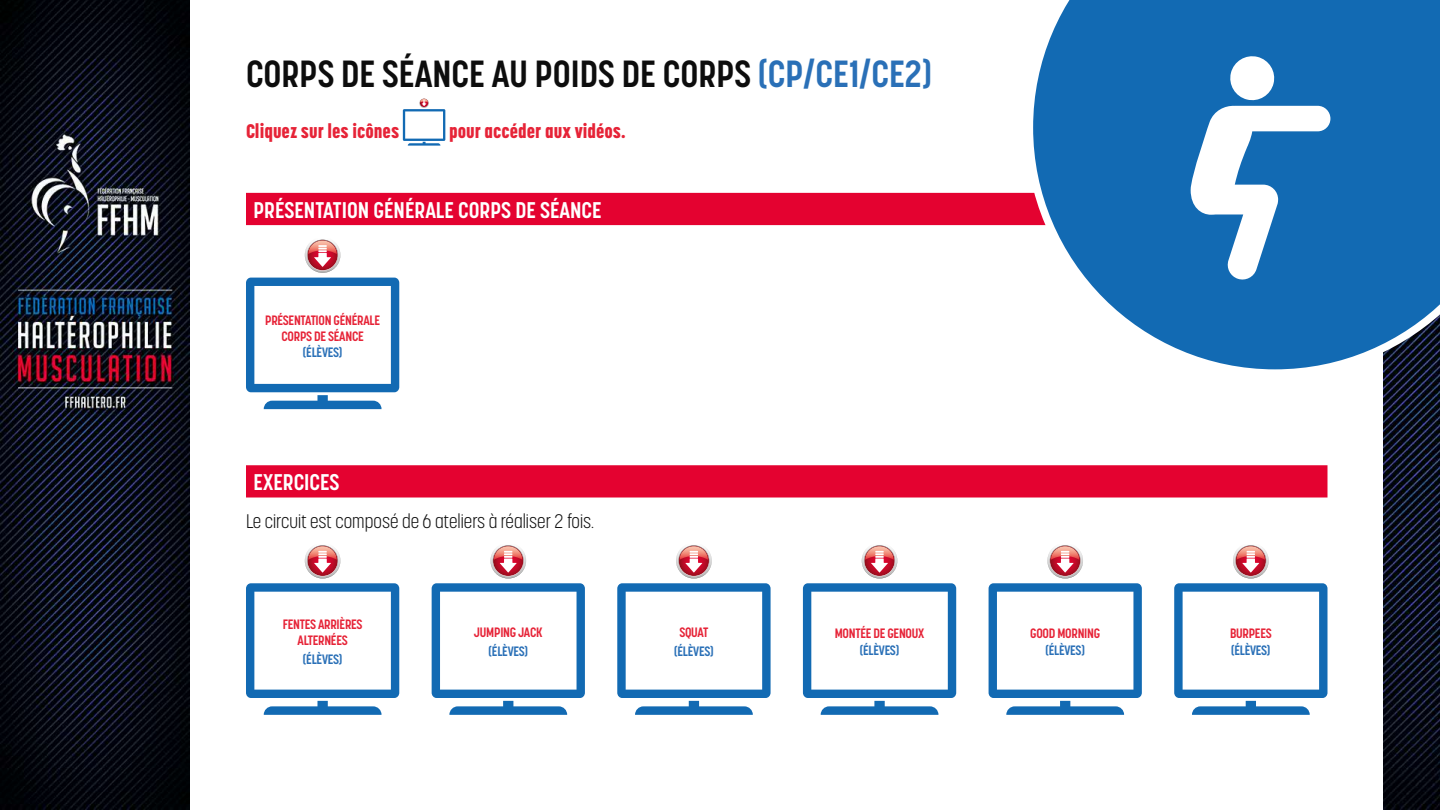
<style>
.page{position:relative;width:1440px;height:810px;background:#fff}
.page>*{position:absolute;margin:0;border:0;box-sizing:border-box;transform-origin:0 0}
.t1{font:700 37.5px "Korolev Condensed";color:#0d0d0d}
.t2{font:700 22.5px "Korolev Condensed";color:#fff}
.t3{font:300 19.5px "Korolev Condensed";color:#0d0d0d}
.t4{font:800 19.5px "Korolev Condensed";color:#e62337}
.t5{font:700 13.5px/16.2px "Korolev Condensed";letter-spacing:-.02em;color:#e62337;text-align:center}
.t6{font:700 13.5px "Korolev Condensed";letter-spacing:-.02em;color:#2a70b7}
.s1{color:#2a70b7}
</style>
<div class="page">
<img style="left:0;top:0;width:190px;height:810px">
<img style="left:1384px;top:377px;width:56px;height:433px">
<div style="left:246px;top:193px;width:1082px;height:32px;background:#e40230"></div>
<div style="left:246px;top:465px;width:1082px;height:33px;background:#e40230"></div>
<svg style="left:403px;top:98px;width:42px;height:48px"></svg>
<svg style="left:246px;top:239px;width:153px;height:170px"></svg>
<svg style="left:246px;top:545px;width:153px;height:170px"></svg>
<svg style="left:432px;top:545px;width:153px;height:170px"></svg>
<svg style="left:617px;top:545px;width:154px;height:170px"></svg>
<svg style="left:803px;top:545px;width:153px;height:170px"></svg>
<svg style="left:989px;top:545px;width:153px;height:170px"></svg>
<svg style="left:1174px;top:545px;width:154px;height:170px"></svg>
<svg style="left:1026px;top:0;width:414px;height:377px"></svg>
<svg style="left:1191px;top:54px;width:139px;height:227px"></svg>
<h1 class="t1" style="left:246px;top:51px;width:688px">CORPS DE SÉANCE AU POIDS DE CORPS <span class="s1">(CP/CE1/CE2)</span></h1>
<h3 class="t4" style="left:246px;top:119px;width:155px">Cliquez sur les icônes</h3>
<h3 class="t4" style="left:449px;top:119px;width:178px">pour accéder aux vidéos.</h3>
<h2 class="t2" style="left:254px;top:196px;width:350px">PRÉSENTATION GÉNÉRALE CORPS DE SÉANCE</h2>
<p class="t5" style="left:265px;top:312px;width:116px">PRÉSENTATION GÉNÉRALE<br>CORPS DE SÉANCE</p>
<p class="t6" style="left:303px;top:344px;width:41px">(ÉLÈVES)</p>
<h2 class="t2" style="left:254px;top:469px;width:87px">EXERCICES</h2>
<h3 class="t3" style="left:246px;top:510px;width:350px">Le circuit est composé de 6 ateliers à réaliser 2 fois.</h3>
<p class="t5" style="left:283px;top:616px;width:81px">FENTES ARRIÈRES<br>ALTERNÉES</p>
<p class="t6" style="left:303px;top:651px;width:41px">(ÉLÈVES)</p>
<p class="t5" style="left:474px;top:624px;width:70px">JUMPING JACK</p>
<p class="t6" style="left:489px;top:643px;width:41px">(ÉLÈVES)</p>
<p class="t5" style="left:679px;top:624px;width:31px">SQUAT</p>
<p class="t6" style="left:674px;top:643px;width:41px">(ÉLÈVES)</p>
<p class="t5" style="left:835px;top:625px;width:91px">MONTÉE DE GENOUX</p>
<p class="t6" style="left:860px;top:642px;width:41px">(ÉLÈVES)</p>
<p class="t5" style="left:1030px;top:625px;width:71px">GOOD MORNING</p>
<p class="t6" style="left:1046px;top:642px;width:41px">(ÉLÈVES)</p>
<p class="t5" style="left:1230px;top:625px;width:43px">BURPEES</p>
<p class="t6" style="left:1231px;top:642px;width:41px">(ÉLÈVES)</p>
</div>
